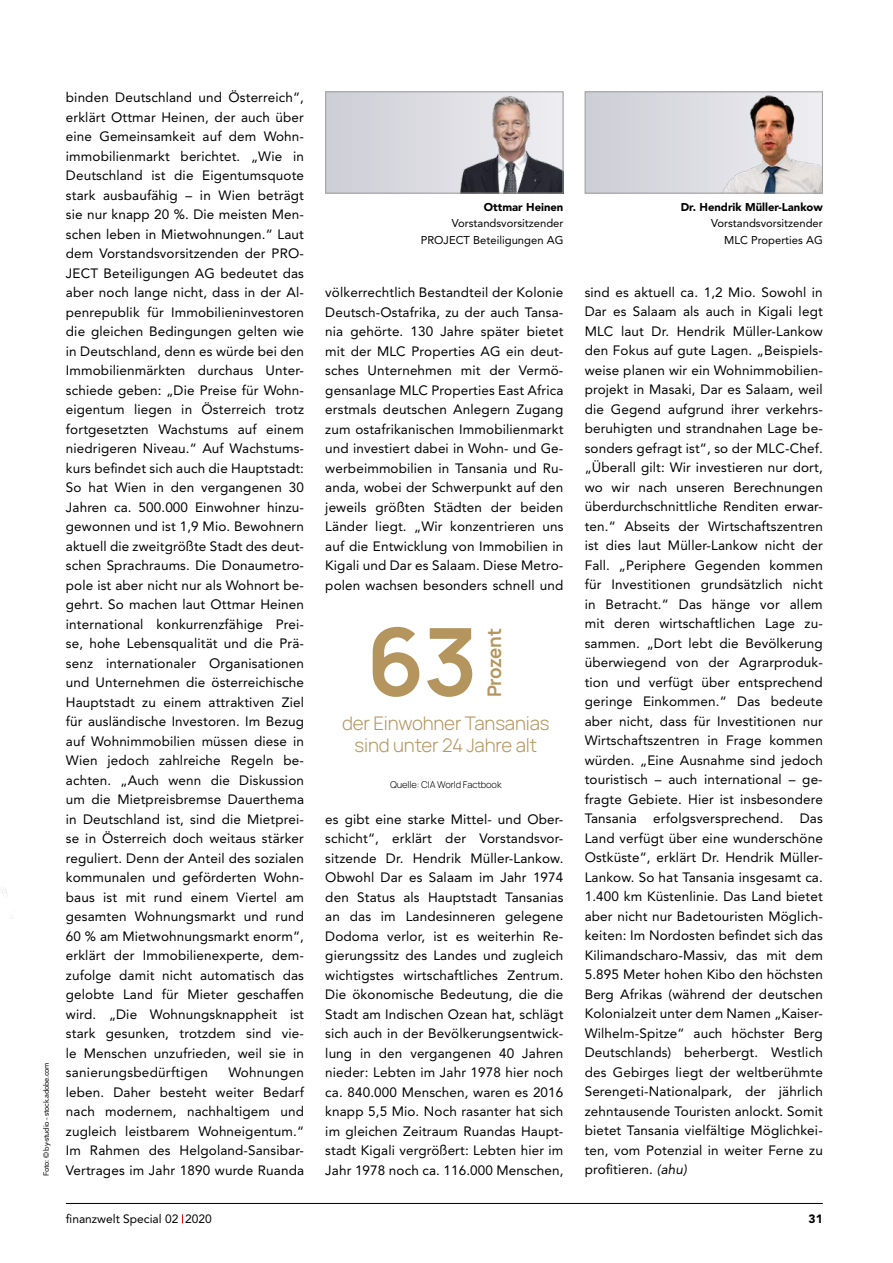
<style>
.page{position:relative;width:893px;height:1263px;background:#fff}
.page>*{position:absolute;margin:0;border:0;box-sizing:border-box;transform-origin:0 0}
.t1{font:700 90px "Manrope 3";color:#b4955e}
.t2{font:300 18px/21.6px "Manrope 3";letter-spacing:-.01em;color:#b4955e;text-align:center}
.t3{font:700 18px "Manrope 3";letter-spacing:-.03em;color:#b4955e}
.t4{font:13.5px/19.5px "Avenir LT Std";letter-spacing:.01em;color:#000;text-align:justify}
.t5{font:12px "Avenir LT Std";color:#000}
.t6{font:900 12px "Avenir LT Std";color:#000}
.t7{font:11.25px/16.5px "Avenir LT Std";color:#000;text-align:right}
.t8{font:900 11.25px "Avenir LT Std";color:#000}
.t9{font:300 9px "Manrope 3";letter-spacing:-.01em;color:#000}
.t10{font:7.5px "Avenir LT Std";letter-spacing:-.04em;color:#000}
.s1{font-style:italic}
</style>
<div class="page">
<hr style="left:66px;top:1203px;width:757px;height:1px;background:#000">
<div style="left:326px;top:92px;width:237px;height:101px;background:#d6d7de"></div>
<img style="left:460px;top:94px;width:101px;height:97px">
<div style="left:325px;top:91px;width:238px;height:102px;border:1px solid #9d9d9c"></div>
<div style="left:585px;top:92px;width:237px;height:101px;background:#d6d7de"></div>
<img style="left:717px;top:93px;width:104px;height:98px">
<div style="left:585px;top:91px;width:238px;height:102px;border:1px solid #9d9d9c"></div>
<p class="t10" style="left:42px;top:1176px;width:115px;rotate:-90deg">Foto: © by-studio - stock.adobe.com</p>
<p class="t4" style="left:66px;top:88px;width:240px">binden Deutschland und Österreich“, erklärt Ottmar Heinen, der auch über eine Gemeinsamkeit auf dem Wohn&shy;immobilienmarkt berichtet. „Wie in Deutschland ist die Eigentumsquote stark ausbaufähig – in Wien beträgt sie nur knapp 20 %. Die meisten Men&shy;schen leben in Mietwohnungen.“ Laut dem Vorstandsvorsitzenden der PRO-JECT Beteiligungen AG bedeutet das aber noch lange nicht, dass in der Al&shy;penrepublik für Immobilieninvestoren die gleichen Bedingungen gelten wie in Deutschland, denn es würde bei den Immobilienmärkten durchaus Unter&shy;schiede geben: „Die Preise für Wohn&shy;eigentum liegen in Österreich trotz fortgesetzten Wachstums auf einem niedrigeren Niveau.“ Auf Wachstums&shy;kurs befindet sich auch die Hauptstadt:<br>So hat Wien in den vergangenen 30<br>Jahren ca. 500.000 Einwohner hinzu&shy;gewonnen und ist 1,9 Mio. Bewohnern aktuell die zweitgrößte Stadt des deut&shy;schen Sprachraums. Die Donaumetro&shy;pole ist aber nicht nur als Wohnort be&shy;gehrt. So machen laut Ottmar Heinen international konkurrenzfähige Prei&shy;se, hohe Lebensqualität und die Prä&shy;senz internationaler Organisationen und Unternehmen die österreichische Hauptstadt zu einem attraktiven Ziel für ausländische Investoren. Im Bezug auf Wohnimmobilien müssen diese in Wien jedoch zahlreiche Regeln be&shy;achten. „Auch wenn die Diskussion um die Mietpreisbremse Dauerthema in Deutschland ist, sind die Mietprei&shy;se in Österreich doch weitaus stärker reguliert. Denn der Anteil des sozialen kommunalen und geförderten Wohn&shy;baus ist mit rund einem Viertel am gesamten Wohnungsmarkt und rund 60 % am Mietwohnungsmarkt enorm“, erklärt der Immobilienexperte, dem&shy;zufolge damit nicht automatisch das gelobte Land für Mieter geschaffen wird. „Die Wohnungsknappheit ist stark gesunken, trotzdem sind vie&shy;le Menschen unzufrieden, weil sie in sanierungsbedürftigen</p>
<p class="t4" style="left:66px;top:1063px;width:240px;text-indent:162px">Wohnungen leben. Daher besteht weiter Bedarf nach modernem, nachhaltigem und zugleich leistbarem Wohneigentum.“ Im Rahmen des Helgoland-Sansibar-Vertrages im Jahr 1890 wurde Ruanda</p>
<p class="t8" style="left:484px;top:200px;width:81px">Ottmar Heinen</p>
<p class="t7" style="left:421px;top:215px;width:144px">Vorstandsvorsitzender<br>PROJECT Beteiligungen AG</p>
<p class="t4" style="left:325px;top:283px;width:240px">völkerrechtlich Bestandteil der Kolonie Deutsch-Ostafrika, zu der auch Tansa&shy;nia gehörte. 130 Jahre später bietet mit der MLC Properties AG ein deut&shy;sches Unternehmen mit der Vermö&shy;gensanlage MLC Properties East Africa erstmals deutschen Anlegern Zugang zum ostafrikanischen Immobilienmarkt und investiert dabei in Wohn- und Ge&shy;werbeimmobilien in Tansania und Ru&shy;anda, wobei der Schwerpunkt auf den jeweils größten Städten der beiden Länder liegt. „Wir konzentrieren uns auf die Entwicklung von Immobilien in Kigali und Dar es Salaam. Diese Metro&shy;polen wachsen besonders schnell und</p>
<h1 class="t1" style="left:366px;top:602px;width:113px">63</h1>
<h2 class="t3" style="left:482px;top:697px;width:71px;rotate:-90deg">Prozent</h2>
<h2 class="t2" style="left:342px;top:713px;width:209px">der Einwohner Tansanias sind unter 24 Jahre alt</h2>
<p class="t9" style="left:390px;top:779px;width:113px">Quelle: CIA World Factbook</p>
<p class="t4" style="left:325px;top:809px;width:240px">es gibt eine starke Mittel- und Ober&shy;schicht“, erklärt der Vorstandsvor&shy;sitzende Dr. Hendrik Müller-Lankow.<br>Obwohl Dar es Salaam im Jahr 1974 den Status als Hauptstadt Tansanias an das im Landesinneren gelegene Dodoma verlor, ist es weiterhin Re&shy;gierungssitz des Landes und zugleich wichtigstes wirtschaftliches Zentrum.<br>Die ökonomische Bedeutung, die die Stadt am Indischen Ozean hat, schlägt sich auch in der Bevölkerungsentwick&shy;lung in den vergangenen 40 Jahren nieder: Lebten im Jahr 1978 hier noch ca. 840.000 Menschen, waren es 2016 knapp 5,5 Mio. Noch rasanter hat sich im gleichen Zeitraum Ruandas Haupt&shy;stadt Kigali vergrößert: Lebten hier im Jahr 1978 noch ca. 116.000 Menschen,</p>
<p class="t8" style="left:681px;top:200px;width:144px">Dr. Hendrik Müller-Lankow</p>
<p class="t7" style="left:711px;top:215px;width:113px">Vorstandsvorsitzender<br>MLC Properties AG</p>
<p class="t4" style="left:585px;top:283px;width:240px">sind es aktuell ca. 1,2 Mio. Sowohl in Dar es Salaam als auch in Kigali legt MLC laut Dr. Hendrik Müller-Lankow den Fokus auf gute Lagen. „Beispiels&shy;weise planen wir ein Wohnimmobilien&shy;projekt in Masaki, Dar es Salaam, weil die Gegend aufgrund ihrer verkehrs&shy;beruhigten und strandnahen Lage be&shy;sonders gefragt ist“, so der MLC-Chef. „Überall gilt: Wir investieren nur dort, wo wir nach unseren Berechnungen überdurchschnittliche Renditen erwar&shy;ten.“ Abseits der Wirtschaftszentren ist dies laut Müller-Lankow nicht der Fall. „Periphere Gegenden kommen für Investitionen grundsätzlich nicht in Betracht.“ Das hänge vor allem mit deren wirtschaftlichen Lage zu&shy;sammen. „Dort lebt die Bevölkerung überwiegend von der Agrarproduk&shy;tion und verfügt über entsprechend geringe Einkommen.“ Das bedeute aber nicht, dass für Investitionen nur Wirtschaftszentren in Frage kommen würden. „Eine Ausnahme sind jedoch touristisch – auch international – ge&shy;fragte Gebiete. Hier ist insbesondere Tansania erfolgsversprechend. Das Land verfügt über eine wunderschöne Ostküste“, erklärt Dr. Hendrik Müller-Lankow. So hat Tansania insgesamt ca.<br>1.400 km Küstenlinie. Das Land bietet aber nicht nur Badetouristen Möglich&shy;keiten: Im Nordosten befindet sich das Kilimandscharo-Massiv, das mit dem 5.895 Meter hohen Kibo den höchsten Berg Afrikas (während der deutschen Kolonialzeit unter dem Namen „Kaiser-Wilhelm-Spitze“ auch höchster Berg Deutschlands) beherbergt. Westlich des Gebirges liegt der weltberühmte Serengeti-Nationalpark, der jährlich zehntausende Touristen anlockt. Somit bietet Tansania vielfältige Möglichkei&shy;ten, vom Potenzial in weiter Ferne zu profitieren. <span class="s1">(ahu)</span></p>
<p class="t5" style="left:66px;top:1212px;width:147px">finanzwelt Special 02 2020</p>
<p class="t6" style="left:809px;top:1212px;width:16px">31</p>
</div>
